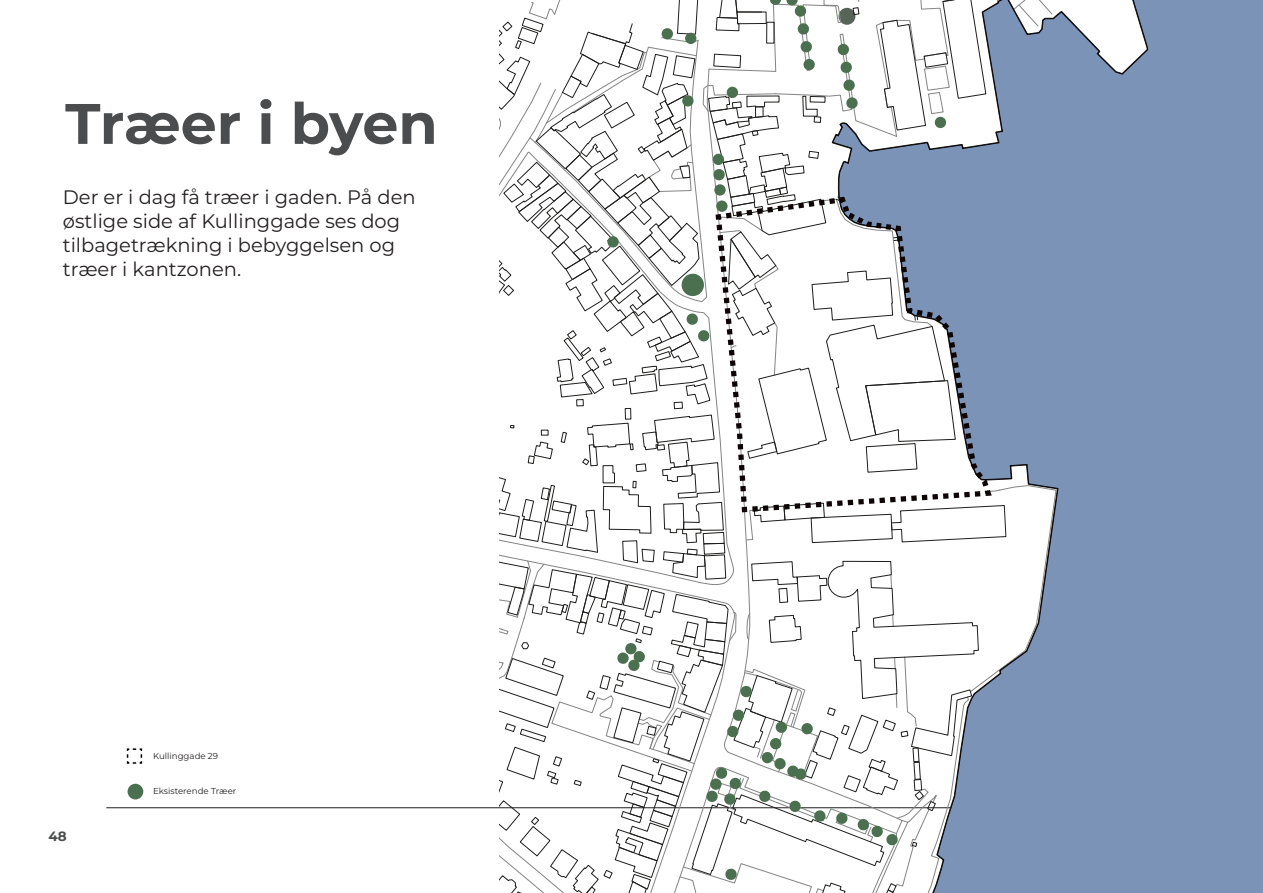
<style>
.page{position:relative;width:1263px;height:893px;background:#fff}
.page>*{position:absolute;margin:0;border:0;box-sizing:border-box;transform-origin:0 0}
.Side_overskrifter_ti{font:700 57px "Montserrat";letter-spacing:-.005em;color:#4b4c4d}
.Start_på_brødtest_st{font:19.5px/24px "Montserrat";color:#231f20}
.t1{font:700 13.5px "Montserrat";color:#4b4c4d}
.Diagram_tekst_brød{font:8.7px "Montserrat";color:#231f20}
</style>
<div class="page">
<hr style="left:106px;top:807px;width:1157px;height:1px;background:#231f20">
<svg style="left:126px;top:748px;width:17px;height:16px"></svg>
<div style="left:128px;top:784px;width:15px;height:15px;background:#4b704f;border-radius:50%"></div>
<div style="left:1069px;top:0;width:194px;height:893px;background:#7b93b6"></div>
<svg style="left:500px;top:0;width:569px;height:893px"></svg>
<p class="Side_overskrifter_ti" style="left:65px;top:83px;width:374px">Træer i byen</p>
<p class="Start_på_brødtest_st" style="left:63px;top:185px;width:354px">Der er i dag få træer i gaden. På den østlige side af Kullinggade ses dog tilbagetrækning i bebyggelsen og træer i kantzonen.</p>
<p class="Diagram_tekst_brød" style="left:153px;top:749px;width:67px">Kullinggade 29</p>
<p class="t1" style="left:48px;top:827px;width:20px">48</p>
<p class="Diagram_tekst_brød" style="left:153px;top:785px;width:85px">Eksisterende Træer</p>
</div>
